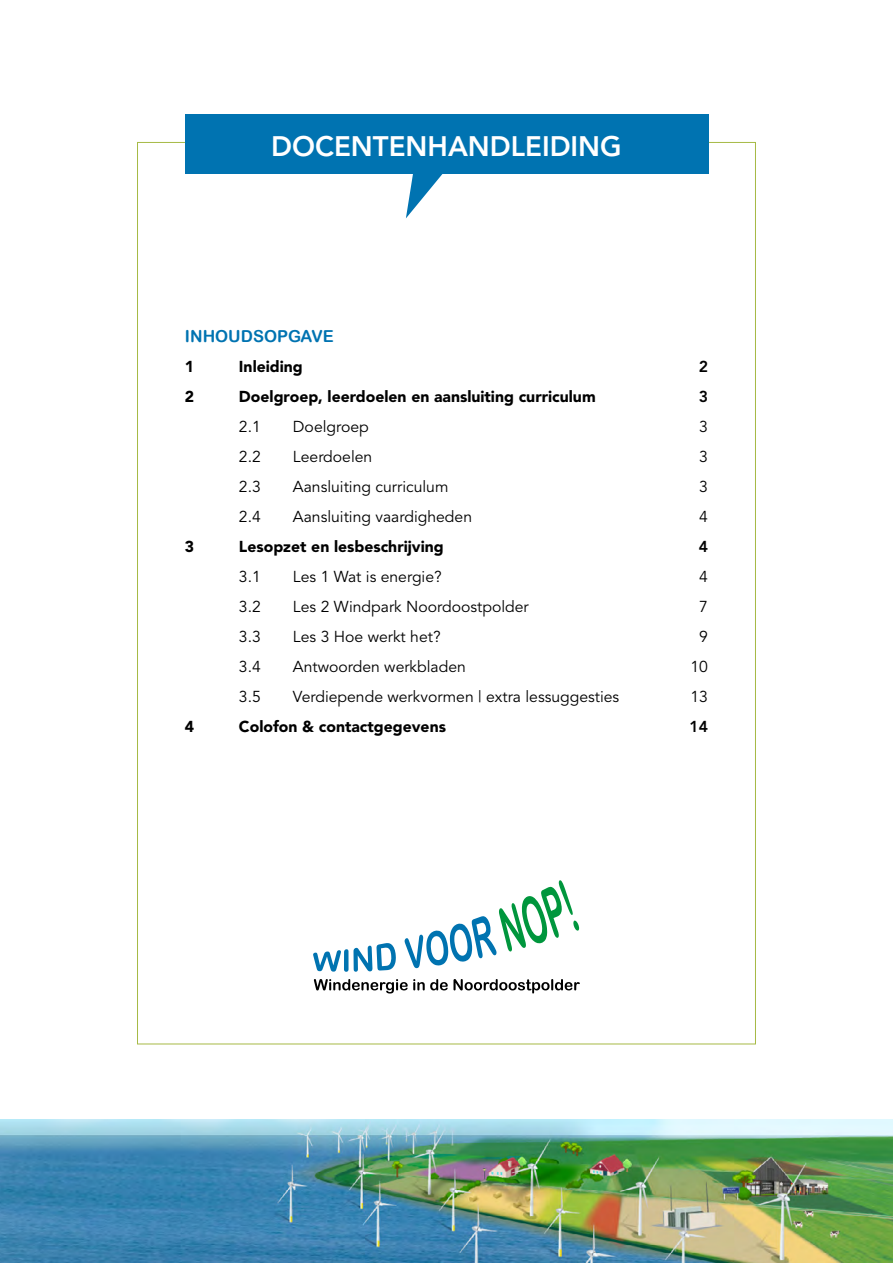
<style>
.page{position:relative;width:893px;height:1263px;background:#fff}
.page>*{position:absolute;margin:0;border:0;box-sizing:border-box;transform-origin:0 0}
.t1{font:800 28.05px "Avenir";color:#fff}
.Kop_-_Vraag_-_blauw{font:16.5px "Arial Rounded MT Bold";color:#0073b1}
.Lopende_tekst{font:15.75px "Avenir";color:#000}
.Lopende_tekst-2{font:900 15.75px "Avenir";color:#000}
.Lopende_tekst-3{font:800 15.75px "Avenir";color:#000}
</style>
<div class="page">
<svg style="left:313px;top:943px;width:83px;height:29px"></svg>
<svg style="left:405px;top:880px;width:174px;height:88px"></svg>
<svg style="left:314px;top:979px;width:266px;height:14px"></svg>
<div style="left:185px;top:114px;width:523px;height:60px;background:#0073b1"></div>
<svg style="left:406px;top:174px;width:37px;height:44px"></svg>
<img style="left:0;top:1119px;width:893px;height:144px">
<h1 class="t1" style="left:271px;top:129px;width:352px">DOCENTENHANDLEIDING</h1>
<p class="Kop_-_Vraag_-_blauw" style="left:185px;top:326px;width:150px">INHOUDSOPGAVE</p>
<p class="Lopende_tekst-2" style="left:185px;top:357px;width:11px">1</p>
<p class="Lopende_tekst-2" style="left:239px;top:357px;width:65px">Inleiding</p>
<p class="Lopende_tekst-2" style="left:185px;top:387px;width:11px">2</p>
<p class="Lopende_tekst-2" style="left:239px;top:387px;width:358px">Doelgroep, leerdoelen en aansluiting curriculum</p>
<p class="Lopende_tekst" style="left:239px;top:418px;width:23px">2.1</p>
<p class="Lopende_tekst" style="left:293px;top:418px;width:77px">Doelgroep</p>
<p class="Lopende_tekst" style="left:239px;top:448px;width:23px">2.2</p>
<p class="Lopende_tekst" style="left:293px;top:448px;width:81px">Leerdoelen</p>
<p class="Lopende_tekst" style="left:239px;top:478px;width:23px">2.3</p>
<p class="Lopende_tekst" style="left:293px;top:478px;width:157px">Aansluiting curriculum</p>
<p class="Lopende_tekst" style="left:239px;top:508px;width:23px">2.4</p>
<p class="Lopende_tekst" style="left:293px;top:508px;width:181px">Aansluiting vaardigheden</p>
<p class="Lopende_tekst-2" style="left:185px;top:537px;width:11px">3</p>
<p class="Lopende_tekst-2" style="left:239px;top:537px;width:206px">Lesopzet en lesbeschrijving</p>
<p class="Lopende_tekst" style="left:239px;top:568px;width:23px">3.1</p>
<p class="Lopende_tekst" style="left:293px;top:568px;width:150px">Les 1 Wat is energie?</p>
<p class="Lopende_tekst" style="left:239px;top:598px;width:23px">3.2</p>
<p class="Lopende_tekst" style="left:293px;top:598px;width:237px">Les 2 Windpark Noordoostpolder</p>
<p class="Lopende_tekst" style="left:239px;top:628px;width:23px">3.3</p>
<p class="Lopende_tekst" style="left:293px;top:628px;width:149px">Les 3 Hoe werkt het?</p>
<p class="Lopende_tekst" style="left:239px;top:658px;width:23px">3.4</p>
<p class="Lopende_tekst" style="left:293px;top:658px;width:174px">Antwoorden werkbladen</p>
<p class="Lopende_tekst" style="left:239px;top:688px;width:23px">3.5</p>
<p class="Lopende_tekst" style="left:293px;top:688px;width:328px">Verdiepende werkvormen | extra lessuggesties</p>
<p class="Lopende_tekst-2" style="left:185px;top:717px;width:11px">4</p>
<p class="Lopende_tekst-2" style="left:239px;top:717px;width:209px">Colofon &amp; contactgegevens</p>
<p class="Lopende_tekst-3" style="left:699px;top:357px;width:11px">2</p>
<p class="Lopende_tekst-3" style="left:699px;top:387px;width:11px">3</p>
<p class="Lopende_tekst" style="left:699px;top:418px;width:10px">3</p>
<p class="Lopende_tekst" style="left:699px;top:448px;width:10px">3</p>
<p class="Lopende_tekst" style="left:699px;top:478px;width:10px">3</p>
<p class="Lopende_tekst" style="left:699px;top:508px;width:10px">4</p>
<p class="Lopende_tekst-3" style="left:699px;top:537px;width:11px">4</p>
<p class="Lopende_tekst" style="left:699px;top:568px;width:10px">4</p>
<p class="Lopende_tekst" style="left:699px;top:598px;width:10px">7</p>
<p class="Lopende_tekst" style="left:699px;top:628px;width:10px">9</p>
<p class="Lopende_tekst" style="left:690px;top:658px;width:19px">10</p>
<p class="Lopende_tekst" style="left:690px;top:688px;width:19px">13</p>
<p class="Lopende_tekst-3" style="left:689px;top:717px;width:20px">14</p>
</div>
